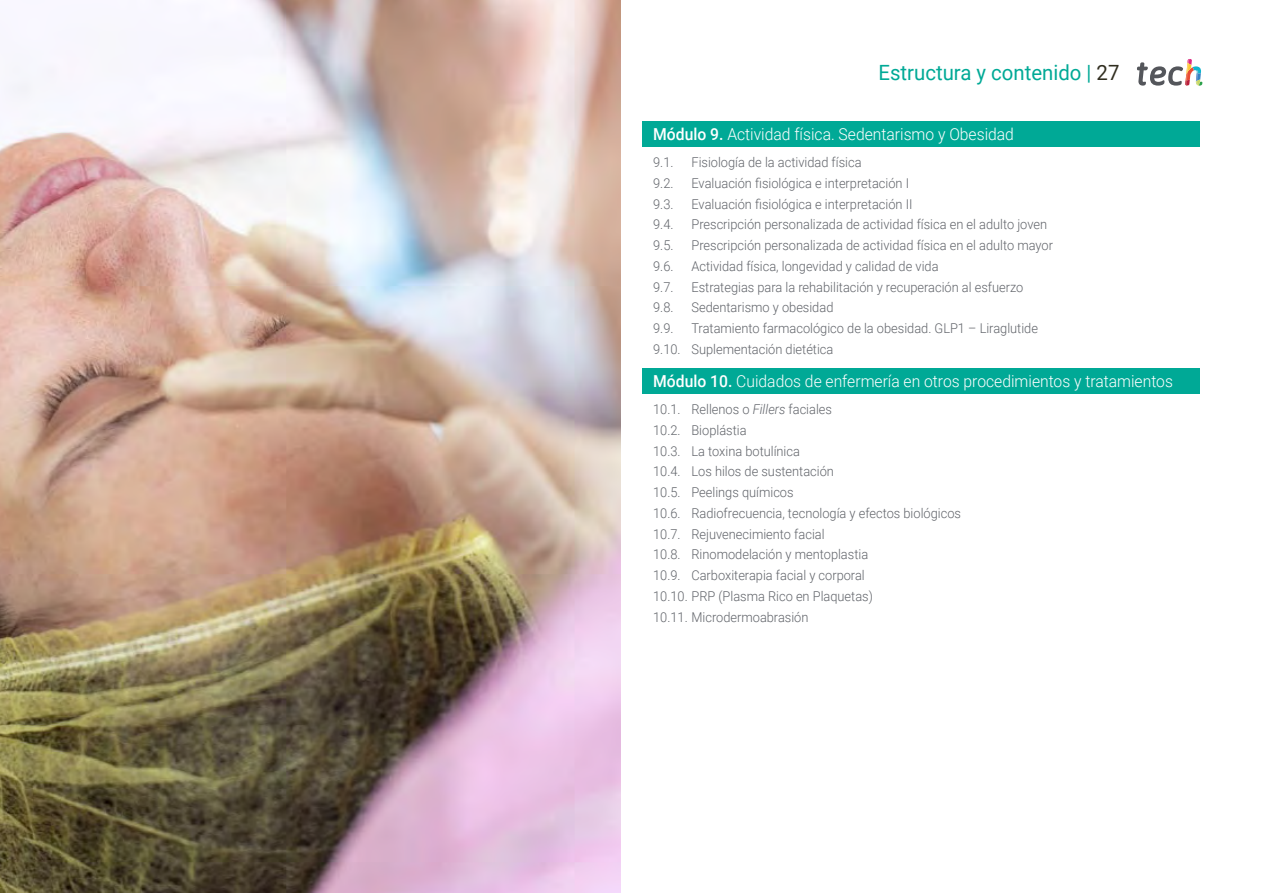
<style>
.page{position:relative;width:1263px;height:893px;background:#fff}
.page>*{position:absolute;margin:0;border:0;box-sizing:border-box;transform-origin:0 0}
.t1{font:21px "Roboto";color:#00a996}
.t2{font:300 16.5px "Roboto";color:#fff;scale:.95 1}
.t3{font:300 13.5px/20.7px "Roboto";color:#61646a;scale:.95 1}
.s1{color:#312e20}
.s2{font-weight:500}
.s3{font-style:italic}
</style>
<div class="page">
<div style="left:642px;top:121px;width:557px;height:25px;background:#00a996"></div>
<div style="left:642px;top:368px;width:557px;height:25px;background:#00a996"></div>
<img style="left:0;top:0;width:621px;height:893px">
<svg style="left:1137px;top:59px;width:65px;height:27px"></svg>
<h1 class="t1" style="left:878px;top:57px;width:242px">Estructura y contenido | <span class="s1">27</span></h1>
<p class="t2" style="left:653px;top:123px;width:381px"><span class="s2">Módulo 9.</span> Actividad física. Sedentarismo y Obesidad</p>
<p class="t3" style="left:653px;top:151px;width:23px">9.1.</p>
<p class="t3" style="left:691px;top:151px;width:181px">Fisiología de la actividad física</p>
<p class="t3" style="left:653px;top:172px;width:23px">9.2.</p>
<p class="t3" style="left:691px;top:172px;width:231px">Evaluación fisiológica e interpretación I</p>
<p class="t3" style="left:653px;top:193px;width:23px">9.3.</p>
<p class="t3" style="left:691px;top:193px;width:234px">Evaluación fisiológica e interpretación II</p>
<p class="t3" style="left:653px;top:214px;width:23px">9.4.</p>
<p class="t3" style="left:691px;top:214px;width:376px">Prescripción personalizada de actividad física en el adulto joven</p>
<p class="t3" style="left:653px;top:234px;width:23px">9.5.</p>
<p class="t3" style="left:691px;top:234px;width:382px">Prescripción personalizada de actividad física en el adulto mayor</p>
<p class="t3" style="left:653px;top:255px;width:23px">9.6.</p>
<p class="t3" style="left:691px;top:255px;width:262px">Actividad física, longevidad y calidad de vida</p>
<p class="t3" style="left:653px;top:276px;width:23px">9.7.</p>
<p class="t3" style="left:691px;top:276px;width:351px">Estrategias para la rehabilitación y recuperación al esfuerzo</p>
<p class="t3" style="left:653px;top:297px;width:23px">9.8.</p>
<p class="t3" style="left:691px;top:297px;width:151px">Sedentarismo y obesidad</p>
<p class="t3" style="left:653px;top:317px;width:23px">9.9.</p>
<p class="t3" style="left:653px;top:317px;width:407px;text-indent:38px">Tratamiento farmacológico de la obesidad. GLP1 – Liraglutide<br>9.10. Suplementación dietética</p>
<p class="t2" style="left:653px;top:370px;width:549px"><span class="s2">Módulo 10.</span> Cuidados de enfermería en otros procedimientos y tratamientos</p>
<p class="t3" style="left:653px;top:398px;width:326px">10.1. Rellenos o <span class="s3">Fillers</span> faciales<br>10.2. Bioplástia<br>10.3. La toxina botulínica<br>10.4. Los hilos de sustentación<br>10.5. Peelings químicos<br>10.6. Radiofrecuencia, tecnología y efectos biológicos 10.7. Rejuvenecimiento facial<br>10.8. Rinomodelación y mentoplastia<br>10.9. Carboxiterapia facial y corporal<br>10.10. PRP (Plasma Rico en Plaquetas)<br>10.11. Microdermoabrasión</p>
</div>
